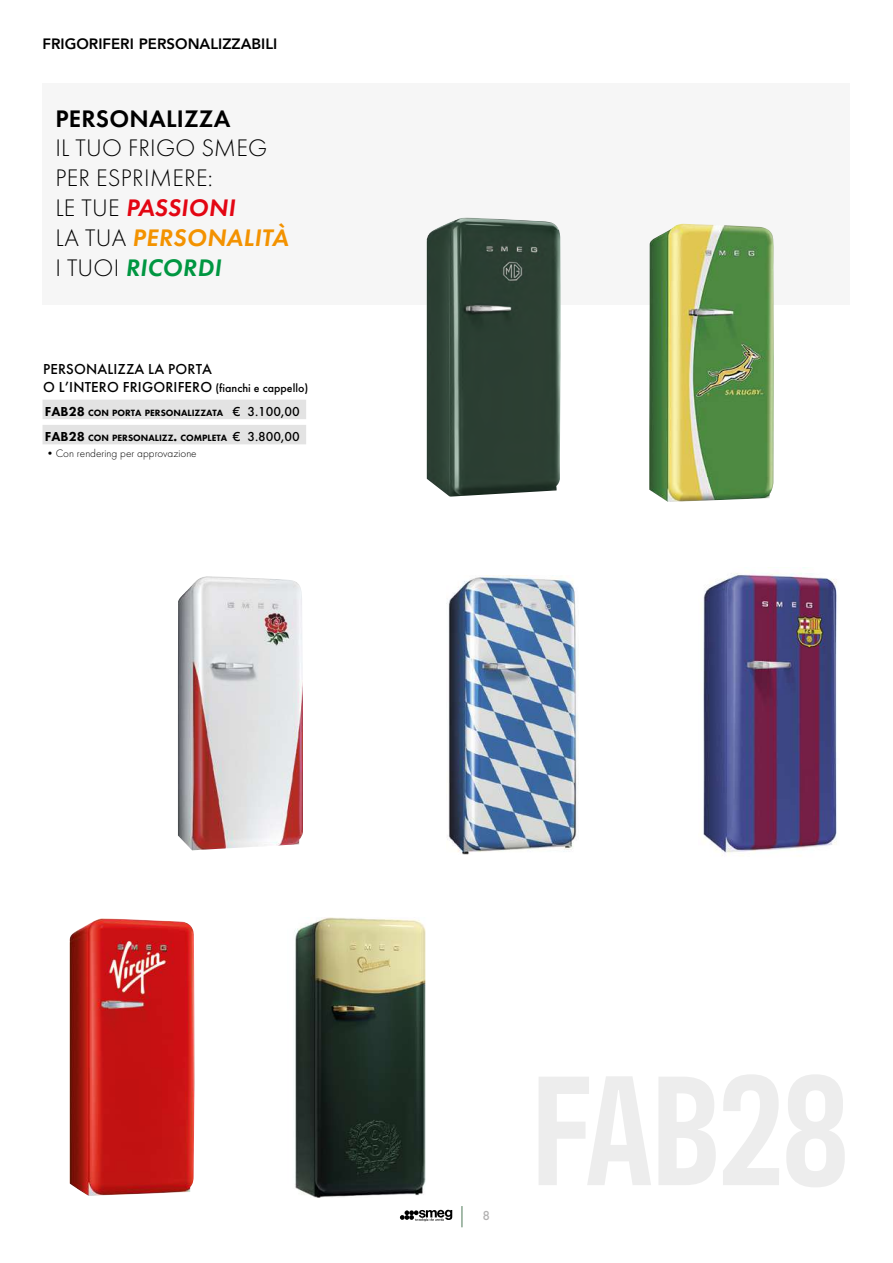
<style>
.page{position:relative;width:893px;height:1263px;background:#fff}
.page>*{position:absolute;margin:0;border:0;box-sizing:border-box;transform-origin:0 0}
.t1{font:300 24.9px/29.8px "Futura PT";letter-spacing:.01em;color:#000}
.t2{font:600 24.9px "Futura PT";letter-spacing:.01em;color:#000}
.t3{font:500 15px/18px "Futura PT";letter-spacing:.01em;color:#000}
.t4{font:800 15px "Avenir";color:#000}
.t5{font:500 13.5px "Futura PT";color:#b3b2b2}
.t6{font:300 11.25px "Futura PT";color:#000}
.t7{font:800 9.45px "Futura PT";color:#000}
.s1{font-weight:600;font-style:italic;color:#e30613}
.s2{font-weight:600;font-style:italic;color:#f39200}
.s3{font-weight:600;font-style:italic;color:#009641}
.s4{font-size:12px}
.s5{font-size:13.5px}
.s6{font-weight:500;font-size:13.5px}
</style>
<div class="page">
<svg style="left:462px;top:1206px;width:1px;height:21px"></svg>
<svg style="left:400px;top:1210px;width:52px;height:11px"></svg>
<div style="left:43px;top:84px;width:807px;height:221px;background:#f6f6f6"></div>
<div style="left:43px;top:400px;width:263px;height:19px;background:#e3e3e3"></div>
<div style="left:43px;top:425px;width:263px;height:19px;background:#e3e3e3"></div>
<img style="left:295px;top:918px;width:131px;height:279px">
<img style="left:178px;top:576px;width:125px;height:274px">
<img style="left:701px;top:571px;width:136px;height:285px">
<img style="left:446px;top:575px;width:132px;height:279px">
<img style="left:649px;top:224px;width:125px;height:278px">
<img style="left:70px;top:918px;width:124px;height:278px">
<img style="left:427px;top:218px;width:133px;height:279px">
<h2 class="t4" style="left:43px;top:32px;width:236px">FRIGORIFERI PERSONALIZZABILI</h2>
<h1 class="t2" style="left:55px;top:103px;width:177px">PERSONALIZZA</h1>
<h1 class="t1" style="left:55px;top:133px;width:235px">IL TUO FRIGO SMEG<br>PER ESPRIMERE:<br>LE TUE <span class="s1">PASSIONI<br></span>LA TUA <span class="s2">PERSONALITÀ<br></span>I TUOI <span class="s3">RICORDI</span></h1>
<h2 class="t3" style="left:43px;top:360px;width:267px">PERSONALIZZA LA PORTA<br>O L’INTERO FRIGORIFERO <span class="s4">(fianchi e cappello)</span></h2>
<p class="t7" style="left:45px;top:407px;width:257px"><span class="s5">FAB28</span> CON PORTA PERSONALIZZATA <span class="s6">€ 3.100,00</span></p>
<p class="t7" style="left:45px;top:432px;width:257px"><span class="s5">FAB28</span> CON PERSONALIZZ<span class="s5">.</span> COMPLETA <span class="s6">€ 3.800,00</span></p>
<p class="t6" style="left:45px;top:447px;width:154px">•Con rendering per approvazione</p>
<h3 class="t5" style="left:482px;top:1207px;width:9px">8</h3>
</div>
